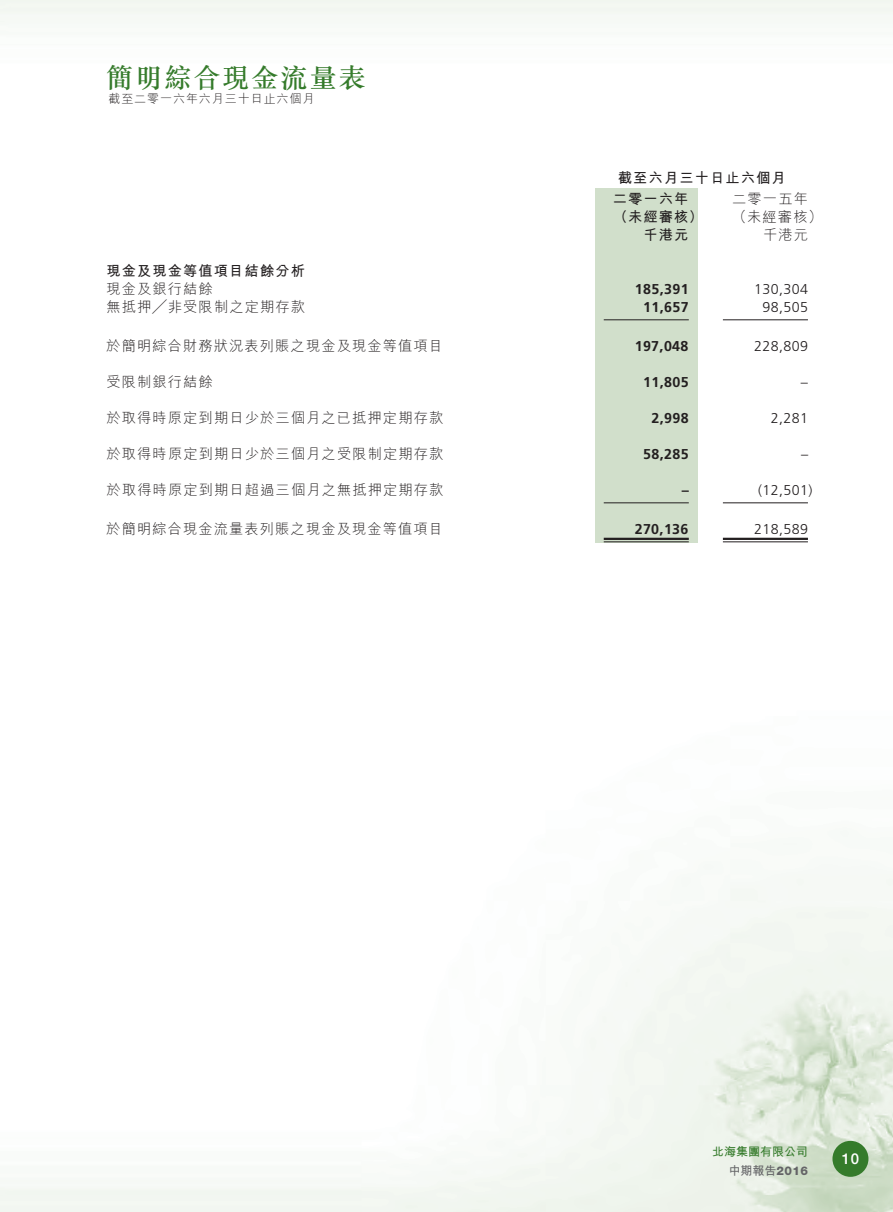
<style>
.page{position:relative;width:893px;height:1212px;background:#fff}
.page>*{position:absolute;margin:0;border:0;box-sizing:border-box;transform-origin:0 0}
.t1{font:500 27px "M Sung HK";letter-spacing:.075em;color:#357b2b}
.t2{font:500 15px "Helvetica Neue LT Std";color:#fff}
.t3{font:300 14.25px "M Hei HK";letter-spacing:.08em;color:#231f20}
.t4{font:700 14.25px "Frutiger LT Std";letter-spacing:.03em;color:#231f20}
.t5{font:300 14.25px "Frutiger LT Std";letter-spacing:.03em;color:#231f20}
.t6{font:700 14.25px "M Hei HK";letter-spacing:.08em;color:#231f20}
.t7{font:300 12px "M Hei HK";letter-spacing:.08em;color:#231f20}
.t8{font:700 12px "M Hei HK";color:#636366}
.t9{font:700 12px "M Hei HK";color:#357b2b}
.s1{font-family:"Helvetica Neue LT Std";font-weight:800}
</style>
<div class="page">
<img style="left:0;top:0;width:893px;height:1212px">
<div style="left:832px;top:1141px;width:36px;height:36px;background:#357b2b;border-radius:50%"></div>
<div style="left:595px;top:188px;width:102px;height:354px;background:#d1dfcb"></div>
<hr style="left:604px;top:319px;width:85px;height:1px;background:#231f20">
<hr style="left:723px;top:319px;width:85px;height:1px;background:#231f20">
<hr style="left:604px;top:502px;width:85px;height:1px;background:#231f20">
<hr style="left:723px;top:502px;width:85px;height:1px;background:#231f20">
<hr style="left:604px;top:538px;width:85px;height:2px;background:#231f20">
<hr style="left:604px;top:541px;width:85px;height:1px;background:#231f20">
<hr style="left:723px;top:538px;width:85px;height:2px;background:#231f20">
<hr style="left:723px;top:541px;width:85px;height:1px;background:#231f20">
<h1 class="t1" style="left:106px;top:59px;width:261px">簡明綜合現金流量表</h1>
<p class="t7" style="left:108px;top:90px;width:208px">截至二零一六年六月三十日止六個月</p>
<p class="t6" style="left:618px;top:167px;width:169px">截至六月三十日止六個月</p>
<p class="t3" style="left:732px;top:189px;width:77px">二零一五年</p>
<p class="t6" style="left:613px;top:188px;width:77px">二零一六年</p>
<p class="t6" style="left:613px;top:206px;width:91px">（未經審核）</p>
<p class="t3" style="left:733px;top:207px;width:91px">（未經審核(</p>
<p class="t6" style="left:644px;top:224px;width:46px">千港元</p>
<p class="t3" style="left:763px;top:225px;width:46px">千港元</p>
<p class="t6" style="left:106px;top:260px;width:200px">現金及現金等值項目結餘分析</p>
<p class="t3" style="left:106px;top:279px;width:108px">現金及銀行結餘</p>
<p class="t4" style="left:635px;top:280px;width:55px">185,391</p>
<p class="t5" style="left:754px;top:281px;width:55px">130,304</p>
<p class="t3" style="left:106px;top:297px;width:200px">無抵押╱非受限制之定期存款</p>
<p class="t4" style="left:643px;top:298px;width:47px">11,657</p>
<p class="t5" style="left:763px;top:299px;width:47px">98,505</p>
<p class="t3" style="left:106px;top:336px;width:338px">於簡明綜合財務狀況表列賬之現金及現金等值項目</p>
<p class="t4" style="left:635px;top:337px;width:55px">197,048</p>
<p class="t5" style="left:754px;top:338px;width:55px">228,809</p>
<p class="t3" style="left:106px;top:372px;width:108px">受限制銀行結餘</p>
<p class="t4" style="left:643px;top:373px;width:47px">11,805</p>
<p class="t5" style="left:801px;top:374px;width:9px">–</p>
<p class="t3" style="left:106px;top:408px;width:338px">於取得時原定到期日少於三個月之已抵押定期存款</p>
<p class="t4" style="left:651px;top:409px;width:39px">2,998</p>
<p class="t5" style="left:771px;top:410px;width:39px">2,281</p>
<p class="t3" style="left:107px;top:444px;width:338px">於取得時原定到期日少於三個月之受限制定期存款</p>
<p class="t4" style="left:643px;top:445px;width:47px">58,285</p>
<p class="t5" style="left:801px;top:446px;width:9px">–</p>
<p class="t3" style="left:107px;top:480px;width:338px">於取得時原定到期日超過三個月之無抵押定期存款</p>
<p class="t4" style="left:682px;top:481px;width:9px">–</p>
<p class="t5" style="left:758px;top:482px;width:56px">)12,501(</p>
<p class="t3" style="left:106px;top:519px;width:338px">於簡明綜合現金流量表列賬之現金及現金等值項目</p>
<p class="t4" style="left:635px;top:520px;width:55px">270,136</p>
<p class="t5" style="left:754px;top:521px;width:55px">218,589</p>
<p class="t9" style="left:712px;top:1143px;width:97px">北海集團有限公司</p>
<p class="t8" style="left:729px;top:1161px;width:81px">中期報告<span class="s1">2016</span></p>
<p class="t2" style="left:842px;top:1149px;width:19px">10</p>
</div>
